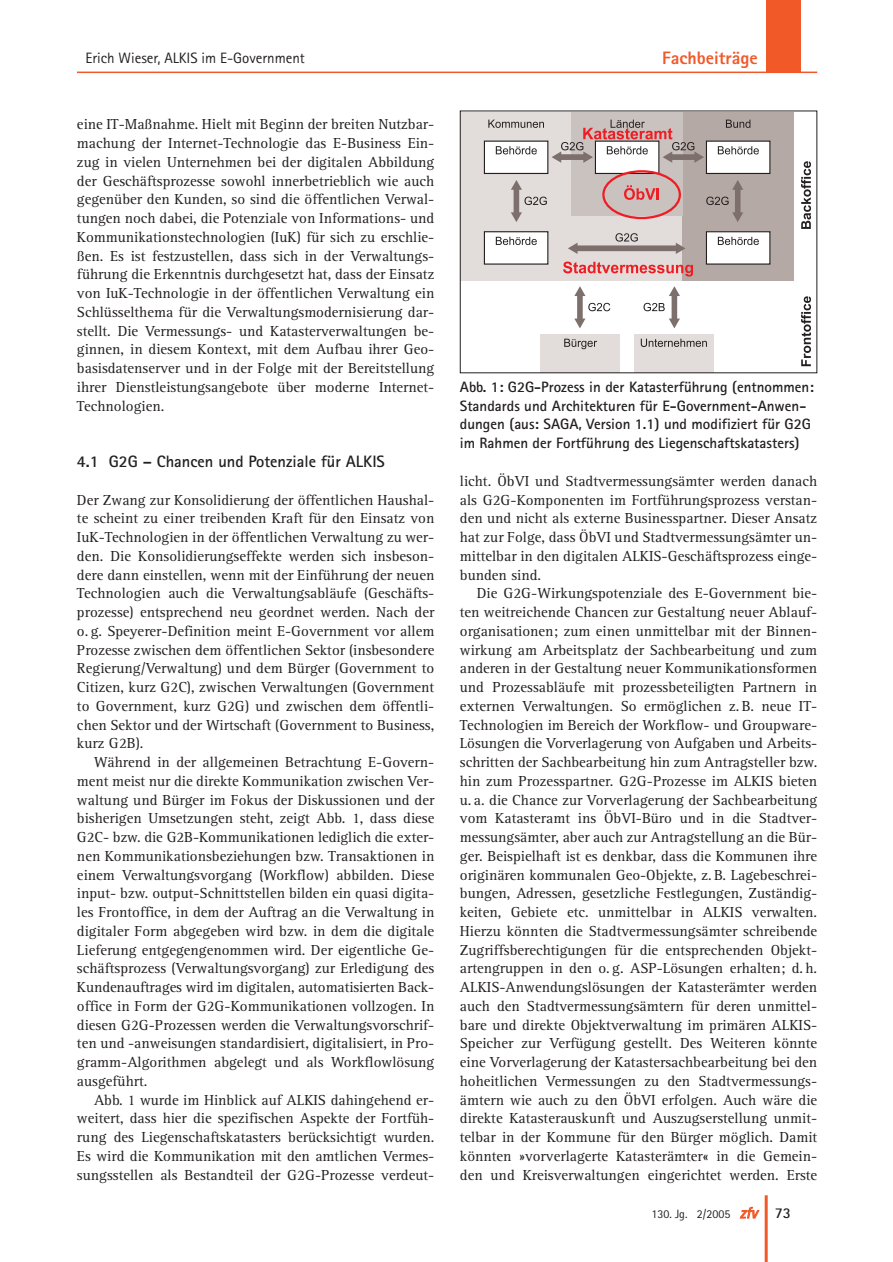
<style>
.page{position:relative;width:893px;height:1262px;background:#fff}
.page>*{position:absolute;margin:0;border:0;box-sizing:border-box;transform-origin:0 0}
.t1{font:800 18px "Rotis Sans Serif";color:#f15929}
.t2{font:700 16.5px "Rotis Sans Serif";color:#231f20}
.t3{font:15px/18.8px "Rotis Serif";color:#231f20;text-align:justify}
.t4{font:700 15px/18.8px "Rotis Sans Serif";color:#231f20}
.t5{font:15px "Rotis Sans Serif";color:#231f20}
.t6{font:12px "Rotis Sans Serif";color:#231f20}
.s1{font-family:"Univers";font-style:italic;font-stretch:condensed;font-size:15px;color:#f15929}
.s2{font-weight:700;font-size:15px}
</style>
<div class="page">
<div style="left:766px;top:0;width:34px;height:72px;background:#f15929"></div>
<hr style="left:77px;top:72px;width:740px;height:1px;background:#f15929">
<hr style="left:764px;top:1195px;width:3px;height:66px;background:#f15929">
<div style="left:460px;top:112px;width:333px;height:168px;background:#e2ddda"></div>
<div style="left:484px;top:232px;width:64px;height:32px;background:#fff"></div>
<div style="left:484px;top:231px;width:64px;height:34px;border:1px solid #231f20"></div>
<svg style="left:496px;top:237px;width:41px;height:8px"></svg>
<div style="left:484px;top:141px;width:64px;height:32px;background:#fff"></div>
<div style="left:484px;top:141px;width:64px;height:33px;border:1px solid #231f20"></div>
<svg style="left:496px;top:146px;width:41px;height:8px"></svg>
<svg style="left:488px;top:120px;width:56px;height:8px"></svg>
<div style="left:540px;top:334px;width:80px;height:38px;background:#e2ddda"></div>
<svg style="left:564px;top:339px;width:33px;height:10px"></svg>
<div style="left:682px;top:112px;width:111px;height:168px;background:#b5a9a5"></div>
<div style="left:706px;top:232px;width:63px;height:32px;background:#fff"></div>
<div style="left:706px;top:231px;width:64px;height:34px;border:1px solid #231f20"></div>
<svg style="left:717px;top:237px;width:41px;height:8px"></svg>
<svg style="left:726px;top:120px;width:24px;height:8px"></svg>
<div style="left:706px;top:141px;width:63px;height:32px;background:#fff"></div>
<div style="left:706px;top:141px;width:64px;height:33px;border:1px solid #231f20"></div>
<svg style="left:717px;top:146px;width:41px;height:8px"></svg>
<div style="left:571px;top:112px;width:111px;height:104px;background:#cac2bf"></div>
<div style="left:595px;top:141px;width:64px;height:32px;background:#fff"></div>
<div style="left:595px;top:141px;width:64px;height:33px;border:1px solid #231f20"></div>
<svg style="left:563px;top:261px;width:130px;height:15px"></svg>
<svg style="left:624px;top:185px;width:35px;height:15px"></svg>
<div style="left:602px;top:170px;width:79px;height:49px;border:2px solid #ee1d23;border-radius:50%"></div>
<div style="left:513px;top:188px;width:6px;height:26px;background:#7d6f6c"></div>
<svg style="left:511px;top:180px;width:11px;height:10px"></svg>
<svg style="left:511px;top:212px;width:11px;height:10px"></svg>
<svg style="left:524px;top:197px;width:23px;height:8px"></svg>
<div style="left:735px;top:188px;width:5px;height:26px;background:#7d6f6c"></div>
<svg style="left:732px;top:180px;width:11px;height:10px"></svg>
<svg style="left:732px;top:212px;width:11px;height:10px"></svg>
<svg style="left:706px;top:197px;width:22px;height:8px"></svg>
<div style="left:576px;top:245px;width:101px;height:6px;background:#7d6f6c"></div>
<svg style="left:675px;top:243px;width:10px;height:11px"></svg>
<svg style="left:568px;top:243px;width:9px;height:11px"></svg>
<svg style="left:615px;top:233px;width:22px;height:9px"></svg>
<div style="left:577px;top:294px;width:5px;height:26px;background:#7d6f6c"></div>
<svg style="left:574px;top:286px;width:11px;height:10px"></svg>
<svg style="left:574px;top:318px;width:11px;height:10px"></svg>
<svg style="left:588px;top:303px;width:22px;height:8px"></svg>
<div style="left:671px;top:294px;width:6px;height:26px;background:#7d6f6c"></div>
<svg style="left:669px;top:286px;width:11px;height:10px"></svg>
<svg style="left:669px;top:318px;width:11px;height:10px"></svg>
<svg style="left:643px;top:303px;width:21px;height:8px"></svg>
<div style="left:634px;top:334px;width:79px;height:38px;background:#e2ddda"></div>
<svg style="left:640px;top:339px;width:67px;height:8px"></svg>
<svg style="left:801px;top:161px;width:10px;height:68px"></svg>
<svg style="left:801px;top:296px;width:10px;height:70px"></svg>
<svg style="left:552px;top:120px;width:152px;height:43px"></svg>
<p class="t5" style="left:85px;top:53px;width:221px">Erich Wieser, ALKIS im E-Government</p>
<p class="t1" style="left:662px;top:51px;width:97px">Fachbeiträge</p>
<p class="t3" style="left:77px;top:116px;width:359px">eine IT-Maßnahme. Hielt mit Beginn der breiten Nutzbar&shy;machung der Internet-Technologie das E-Business Ein&shy;zug in vielen Unternehmen bei der digitalen Abbildung der Geschäftsprozesse sowohl innerbetrieblich wie auch gegenüber den Kunden, so sind die öffentlichen Verwal&shy;tungen noch dabei, die Potenziale von Informations- und Kommunikationstechnologien (IuK) für sich zu erschlie&shy;ßen. Es ist festzustellen, dass sich in der Verwaltungs&shy;führung die Erkenntnis durchgesetzt hat, dass der Einsatz von IuK-Technologie in der öffentlichen Verwaltung ein Schlüsselthema für die Verwaltungsmodernisierung dar&shy;stellt. Die Vermessungs- und Katasterverwaltungen be&shy;ginnen, in diesem Kontext, mit dem Aufbau ihrer Geo&shy;basisdatenserver und in der Folge mit der Bereitstellung ihrer Dienstleistungsangebote über moderne Internet-Technologien.</p>
<p class="t2" style="left:77px;top:455px;width:309px">4.1 G2G – Chancen und Potenziale für ALKIS</p>
<p class="t3" style="left:77px;top:491px;width:359px">Der Zwang zur Konsolidierung der öffentlichen Haushal&shy;te scheint zu einer treibenden Kraft für den Einsatz von IuK-Technologien in der öffentlichen Verwaltung zu wer&shy;den. Die Konsolidierungseffekte werden sich insbeson&shy;dere dann einstellen, wenn mit der Einführung der neuen Technologien auch die Verwaltungsabläufe (Geschäfts&shy;prozesse) entsprechend neu geordnet werden. Nach der o. g. Speyerer-Definition meint E-Government vor allem Prozesse zwischen dem öffentlichen Sektor (insbesondere Regierung/Verwaltung) und dem Bürger (Government to Citizen, kurz G2C), zwischen Verwaltungen (Government to Government, kurz G2G) und zwischen dem öffentli&shy;chen Sektor und der Wirtschaft (Government to Business, kurz G2B).</p>
<p class="t3" style="left:77px;top:754px;width:359px;text-indent:17px">Während in der allgemeinen Betrachtung E-Govern&shy;ment meist nur die direkte Kommunikation zwischen Ver&shy;waltung und Bürger im Fokus der Diskussionen und der bisherigen Umsetzungen steht, zeigt Abb. 1, dass diese G2C- bzw. die G2B-Kommunikationen lediglich die exter&shy;nen Kommunikationsbeziehungen bzw. Transaktionen in einem Verwaltungsvorgang (Workflow) abbilden. Diese input- bzw. output-Schnittstellen bilden ein quasi digita&shy;les Frontoffice, in dem der Auftrag an die Verwaltung in digitaler Form abgegeben wird bzw. in dem die digitale Lieferung entgegengenommen wird. Der eigentliche Ge&shy;schäftsprozess (Verwaltungsvorgang) zur Erledigung des Kundenauftrages wird im digitalen, automatisierten Back&shy;office in Form der G2G-Kommunikationen vollzogen. In diesen G2G-Prozessen werden die Verwaltungsvorschrif&shy;ten und -anweisungen standardisiert, digitalisiert, in Pro&shy;gramm-Algorithmen abgelegt und als Workflowlösung ausgeführt.</p>
<p class="t3" style="left:77px;top:1091px;width:359px;text-indent:17px">Abb. 1 wurde im Hinblick auf ALKIS dahingehend er&shy;weitert, dass hier die spezifischen Aspekte der Fortfüh&shy;rung des Liegenschaftskatasters berücksichtigt wurden.<br>Es wird die Kommunikation mit den amtlichen Vermes&shy;sungsstellen als Bestandteil der G2G-Prozesse verdeut-</p>
<p class="t4" style="left:460px;top:379px;width:355px">Abb. 1: G2G-Prozess in der Katasterführung (entnommen:<br>Standards und Architekturen für E-Government-Anwen&shy;dungen (aus: SAGA, Version 1.1) und modifiziert für G2G im Rahmen der Fortführung des Liegenschaftskatasters)</p>
<p class="t3" style="left:460px;top:473px;width:359px">licht. ÖbVI und Stadtvermessungsämter werden danach als G2G-Komponenten im Fortführungsprozess verstan&shy;den und nicht als externe Businesspartner. Dieser Ansatz hat zur Folge, dass ÖbVI und Stadtvermessungsämter un&shy;mittelbar in den digitalen ALKIS-Geschäftsprozess einge&shy;bunden sind.</p>
<p class="t3" style="left:460px;top:585px;width:359px;text-indent:17px">Die G2G-Wirkungspotenziale des E-Government bie&shy;ten weitreichende Chancen zur Gestaltung neuer Ablauf&shy;organisationen; zum einen unmittelbar mit der Binnen&shy;wirkung am Arbeitsplatz der Sachbearbeitung und zum anderen in der Gestaltung neuer Kommunikationsformen und Prozessabläufe mit prozessbeteiligten Partnern in externen Verwaltungen. So ermöglichen z. B. neue IT-Technologien im Bereich der Workflow- und Groupware-Lösungen die Vorverlagerung von Aufgaben und Arbeits&shy;schritten der Sachbearbeitung hin zum Antragsteller bzw. hin zum Prozesspartner. G2G-Prozesse im ALKIS bieten u. a. die Chance zur Vorverlagerung der Sachbearbeitung vom Katasteramt ins ÖbVI-Büro und in die Stadtver&shy;messungsämter, aber auch zur Antragstellung an die Bür&shy;ger. Beispielhaft ist es denkbar, dass die Kommunen ihre originären kommunalen Geo-Objekte, z. B. Lagebeschrei&shy;bungen, Adressen, gesetzliche Festlegungen, Zuständig&shy;keiten, Gebiete etc. unmittelbar in ALKIS verwalten.<br>Hierzu könnten die Stadtvermessungsämter schreibende Zugriffsberechtigungen für die entsprechenden Objekt&shy;artengruppen in den o. g. ASP-Lösungen erhalten; d. h.<br>ALKIS-Anwendungslösungen der Katasterämter werden auch den Stadtvermessungsämtern für deren unmittel&shy;bare und direkte Objektverwaltung im primären ALKIS-Speicher zur Verfügung gestellt. Des Weiteren könnte eine Vorverlagerung der Katastersachbearbeitung bei den hoheitlichen Vermessungen zu den Stadtvermessungs&shy;ämtern wie auch zu den ÖbVI erfolgen. Auch wäre die direkte Katasterauskunft und Auszugserstellung unmit&shy;telbar in der Kommune für den Bürger möglich. Damit könnten »vorverlagerte Katasterämter« in die Gemein&shy;den und Kreisverwaltungen eingerichtet werden. Erste</p>
<p class="t6" style="left:651px;top:1210px;width:141px">130. Jg. 2/2005 <span class="s1">zfv</span> <span class="s2">73</span></p>
</div>
